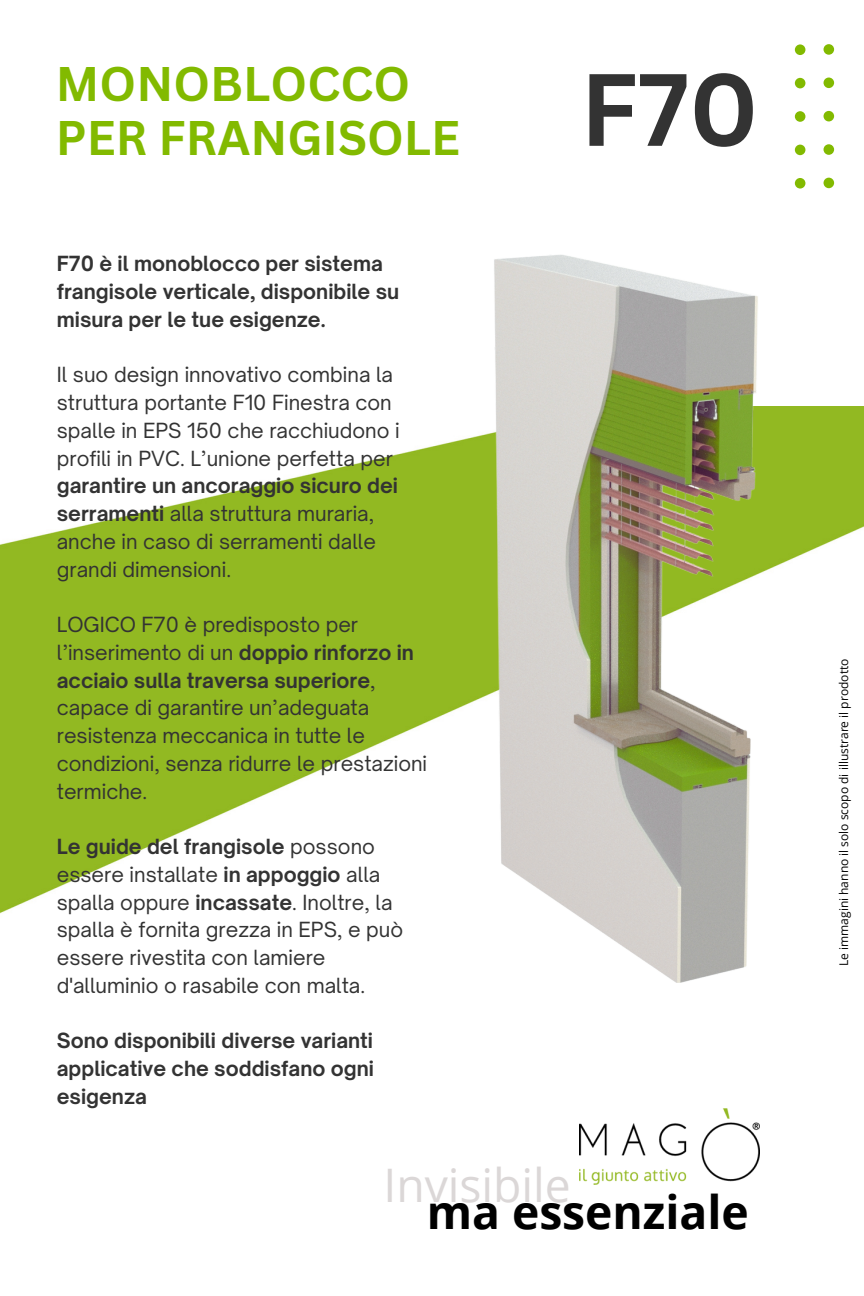
<style>
.page{position:relative;width:864px;height:1296px;background:#fff}
.page>*{position:absolute;margin:0;border:0;box-sizing:border-box;transform-origin:0 0}
.t1{font:700 100.3px "Canva Sans";color:#333}
.t2{font:700 47.3px/54px "Canva Sans";color:#82ba00}
.t3{font:700 46.2px "Open Sans";color:#000}
.t4{font:46.2px "Open Sans";color:#dbd7d7}
.t5{font:20px/27.8px "Open Sauce One";color:#333}
.t6{font:700 20px/27.8px "Open Sauce One";color:#333}
.t7{font:12px "Open Sans";color:#000}
.s1{font-weight:700}
</style>
<div class="page">
<img style="left:0;top:407px;width:864px;height:778px">
<img style="left:493px;top:255px;width:266px;height:728px">
<div style="left:795px;top:178px;width:10px;height:11px;background:#82ba00;border-radius:50%"></div>
<div style="left:795px;top:145px;width:10px;height:10px;background:#82ba00;border-radius:50%"></div>
<div style="left:795px;top:111px;width:10px;height:11px;background:#82ba00;border-radius:50%"></div>
<div style="left:795px;top:78px;width:10px;height:10px;background:#82ba00;border-radius:50%"></div>
<div style="left:795px;top:44px;width:10px;height:11px;background:#82ba00;border-radius:50%"></div>
<div style="left:824px;top:178px;width:10px;height:10px;background:#82ba00;border-radius:50%"></div>
<div style="left:824px;top:144px;width:10px;height:11px;background:#82ba00;border-radius:50%"></div>
<div style="left:824px;top:111px;width:10px;height:10px;background:#82ba00;border-radius:50%"></div>
<div style="left:824px;top:78px;width:10px;height:10px;background:#82ba00;border-radius:50%"></div>
<div style="left:824px;top:44px;width:10px;height:11px;background:#82ba00;border-radius:50%"></div>
<img style="left:580px;top:1109px;width:179px;height:75px">
<p class="t2" style="left:56px;top:55px;width:406px">MONOBLOCCO<br>PER FRANGISOLE</p>
<h5 class="t6" style="left:57px;top:250px;width:344px">F70 è il monoblocco per sistema frangisole verticale, disponibile su misura per le tue esigenze.</h5>
<h6 class="t5" style="left:57px;top:361px;width:344px">Il suo design innovativo combina la struttura portante F10 Finestra con spalle in EPS 150 che racchiudono i profili in PVC. L’unione perfetta per <span class="s1">garantire un ancoraggio sicuro dei serramenti</span> alla struttura muraria, anche in caso di serramenti dalle grandi dimensioni.</h6>
<h6 class="t5" style="left:57px;top:611px;width:372px">LOGICO F70 è predisposto per l’inserimento di un <span class="s1">doppio rinforzo in acciaio sulla traversa superiore</span>, capace di garantire un’adeguata resistenza meccanica in tutte le condizioni, senza ridurre le prestazioni termiche.</h6>
<h6 class="t5" style="left:57px;top:833px;width:348px"><span class="s1">Le guide del frangisole</span> possono essere installate <span class="s1">in appoggio</span> alla spalla oppure <span class="s1">incassate</span>. Inoltre, la spalla è fornita grezza in EPS, e può essere rivestita con lamiere d'alluminio o rasabile con malta.</h6>
<h5 class="t6" style="left:57px;top:1027px;width:319px;text-align:justify">Sono disponibili diverse varianti applicative che soddisfano ogni esigenza</h5>
<p class="t1" style="left:580px;top:39px;width:180px">F70</p>
<p class="t4" style="left:384px;top:1152px;width:189px">Invisibile</p>
<h4 class="t3" style="left:427px;top:1180px;width:324px">ma essenziale</h4>
<h1 class="t7" style="left:835px;top:966px;width:309px;rotate:-90deg">Le immagini hanno il solo scopo di illustrare il prodotto</h1>
</div>
